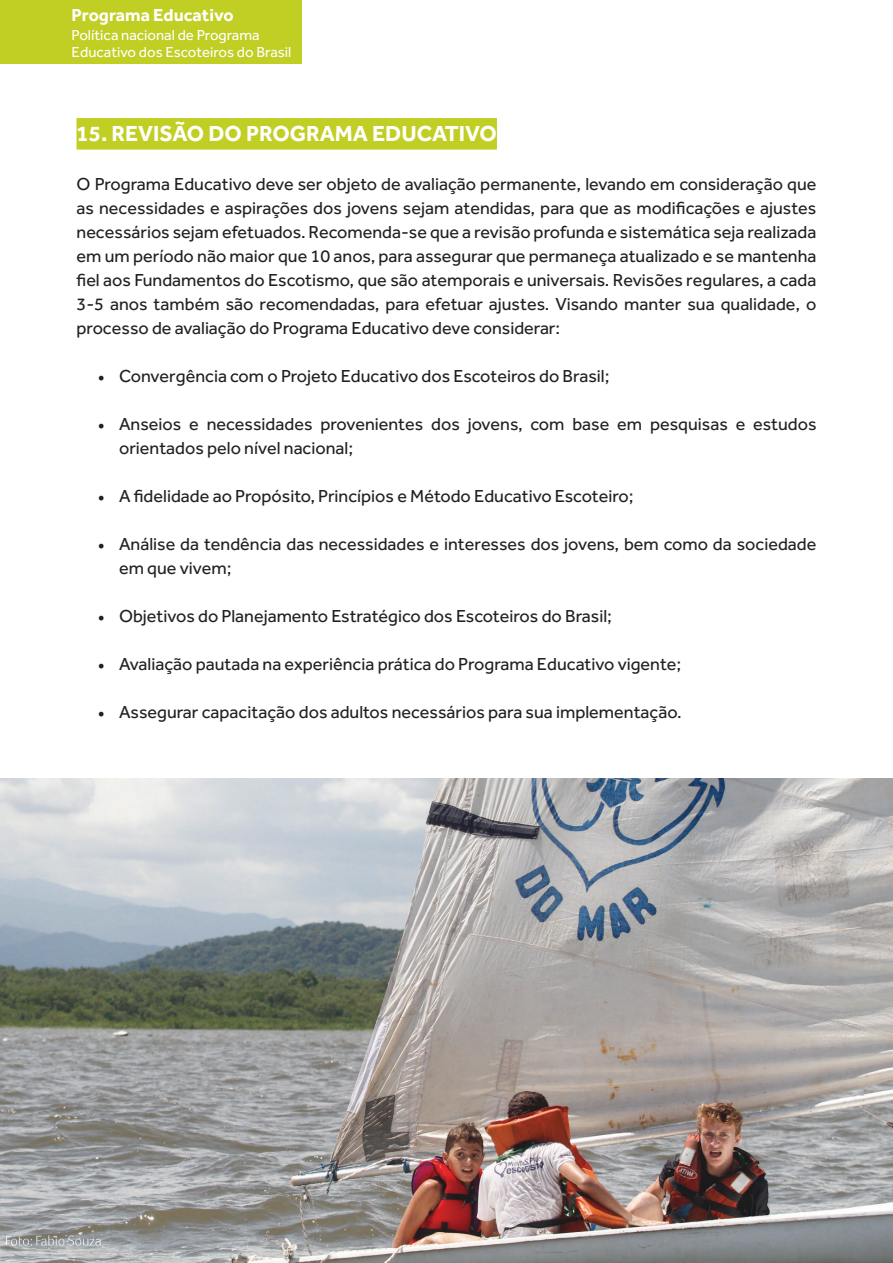
<style>
.page{position:relative;width:893px;height:1263px;background:#fff}
.page>*{position:absolute;margin:0;border:0;box-sizing:border-box;transform-origin:0 0}
.base_effra{font:700 22.5px "Effra";color:#fff}
.t1{font:18px/24px "Effra";color:#231f20}
.t2{font:700 18px "Effra";color:#fff}
.t3{font:15px/16.5px "Effra";color:#fff}
.t4{font:15px "Myriad Pro";color:#fff}
.s1{font-family:"Minion Pro"}
</style>
<div class="page">
<div style="left:0;top:0;width:302px;height:64px;background:#c1ce23"></div>
<div style="left:77px;top:118px;width:420px;height:32px;background:#c1ce23"></div>
<img style="left:0;top:778px;width:893px;height:485px">
<p class="t2" style="left:72px;top:4px;width:163px">Programa Educativo</p>
<p class="t3" style="left:72px;top:27px;width:221px">Política nacional de Programa<br>Educativo dos Escoteiros do Brasil</p>
<p class="t4" style="left:81px;top:37px;width:123px">Código de Conduta</p>
<p class="base_effra" style="left:77px;top:120px;width:422px">15. REVISÃO DO PROGRAMA EDUCATIVO</p>
<p class="t1" style="left:77px;top:172px;width:741px;text-align:justify">O Programa Educativo deve ser objeto de avaliação permanente, levando em consideração que as necessidades e aspirações dos jovens sejam atendidas, para que as modificações e ajustes necessários sejam efetuados. Recomenda-se que a revisão profunda e sistemática seja realizada em um período não maior que 10 anos, para assegurar que permaneça atualizado e se mantenha fiel aos Fundamentos do Escotismo, que são atemporais e universais. Revisões regulares, a cada 3-5 anos também são recomendadas, para efetuar ajustes. Visando manter sua qualidade, o processo de avaliação do Programa Educativo deve considerar:</p>
<p class="t1" style="left:98px;top:364px;width:513px"><span class="s1">•</span> Convergência com o Projeto Educativo dos Escoteiros do Brasil;</p>
<p class="t1" style="left:119px;top:412px;width:699px;text-indent:-21px"><span class="s1">•</span> Anseios e necessidades provenientes dos jovens, com base em pesquisas e estudos orientados pelo nível nacional;</p>
<p class="t1" style="left:98px;top:484px;width:537px"><span class="s1">•</span> A fidelidade ao Propósito, Princípios e Método Educativo Escoteiro;</p>
<p class="t1" style="left:119px;top:532px;width:699px;text-indent:-21px"><span class="s1">•</span> Análise da tendência das necessidades e interesses dos jovens, bem como da sociedade em que vivem;</p>
<p class="t1" style="left:98px;top:604px;width:516px"><span class="s1">•</span> Objetivos do Planejamento Estratégico dos Escoteiros do Brasil;</p>
<p class="t1" style="left:98px;top:652px;width:585px"><span class="s1">•</span> Avaliação pautada na experiência prática do Programa Educativo vigente;</p>
<p class="t1" style="left:98px;top:700px;width:585px"><span class="s1">•</span> Assegurar capacitação dos adultos necessários para sua implementação.</p>
</div>
